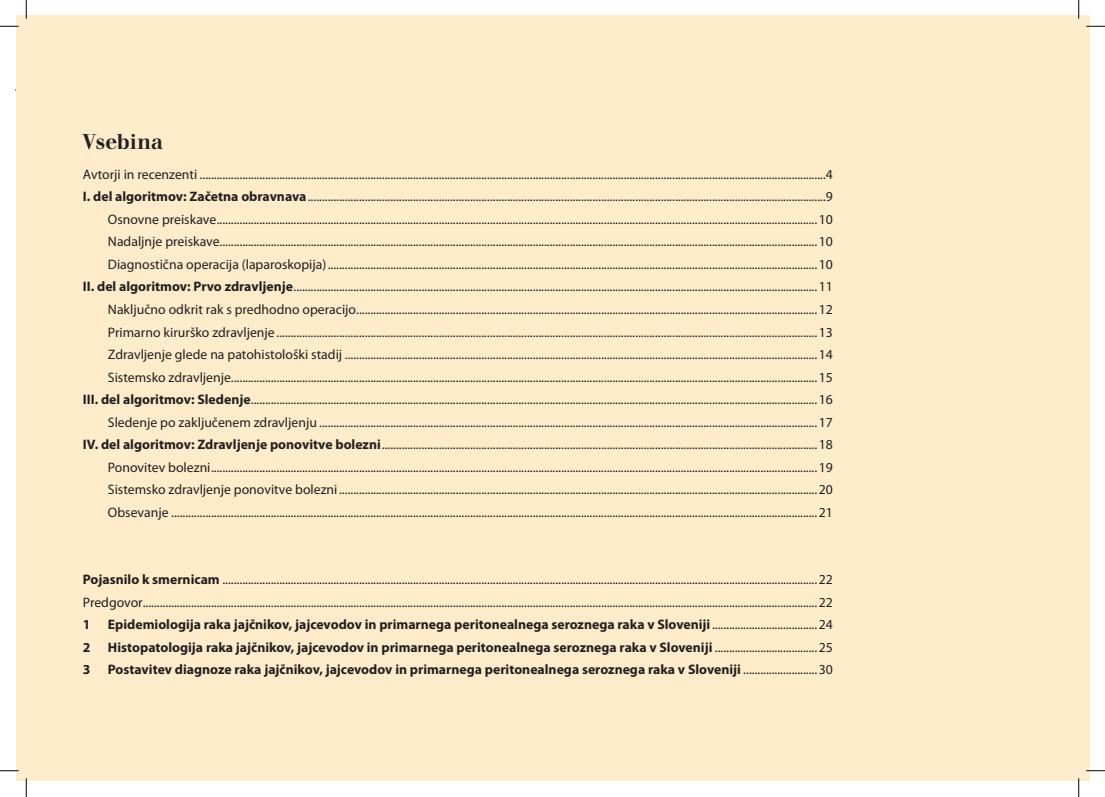
<style>
.page{position:relative;width:1105px;height:797px;background:#fff}
.page>*{position:absolute;margin:0;border:0;box-sizing:border-box;transform-origin:0 0}
.t1{font:500 22.5px "Walbaum Buc TEE";color:#231f20}
.t2{font:13.75px/22.5px "Myriad Pro";color:#231f20;text-align:right}
.t3{font:700 13.75px "Myriad Pro";color:#231f20}
.s1{font-weight:700}
.s2{font-weight:400}
</style>
<div class="page">
<div style="left:16px;top:16px;width:1073px;height:765px;background:#feeccb"></div>
<svg style="left:0;top:25px;width:19px;height:2px"></svg>
<svg style="left:1086px;top:25px;width:19px;height:2px"></svg>
<svg style="left:0;top:770px;width:19px;height:1px"></svg>
<svg style="left:1086px;top:770px;width:19px;height:1px"></svg>
<svg style="left:25px;top:0;width:2px;height:19px"></svg>
<svg style="left:25px;top:778px;width:2px;height:19px"></svg>
<svg style="left:1078px;top:0;width:1px;height:19px"></svg>
<svg style="left:1078px;top:778px;width:1px;height:19px"></svg>
<h1 class="t1" style="left:83px;top:130px;width:82px">Vsebina</h1>
<p class="t2" style="left:83px;top:163px;width:751px">Avtorji in recenzenti ............................................................................................................................................................................................................................4<br><span class="s1">I. del algoritmov: Začetna obravnava</span>......................................................................................................................................................................................9<br>Osnovne preiskave...................................................................................................................................................................................................................10<br>Nadaljnje preiskave..................................................................................................................................................................................................................10<br>Diagnostična operacija (laparoskopija)............................................................................................................................................................................10<br><span class="s1">II. del algoritmov: Prvo zdravljenje</span>........................................................................................................................................................................................11<br>Naključno odkrit rak s predhodno operacijo..................................................................................................................................................................12<br>Primarno kirurško zdravljenje..............................................................................................................................................................................................13<br>Zdravljenje glede na patohistološki stadij ......................................................................................................................................................................14<br>Sistemsko zdravljenje..............................................................................................................................................................................................................15<br><span class="s1">III. del algoritmov: Sledenje</span>.......................................................................................................................................................................................................16<br>Sledenje po zaključenem zdravljenju ...............................................................................................................................................................................17<br><span class="s1">IV. del algoritmov: Zdravljenje ponovitve bolezni</span>.........................................................................................................................................................18<br>Ponovitev bolezni.....................................................................................................................................................................................................................19<br>Sistemsko zdravljenje ponovitve bolezni ........................................................................................................................................................................20<br>Obsevanje ...................................................................................................................................................................................................................................21</p>
<p class="t2" style="left:83px;top:568px;width:751px;text-align:left"><span class="s1">Pojasnilo k smernicam</span> .................................................................................................................................................................................................................22<br>Predgovor.............................................................................................................................................................................................................................................22</p>
<p class="t3" style="left:83px;top:615px;width:9px">1</p>
<p class="t3" style="left:108px;top:615px;width:726px">Epidemiologija raka jajčnikov, jajcevodov in primarnega peritonealnega seroznega raka v Sloveniji<span class="s2">.....................................24</span></p>
<p class="t3" style="left:83px;top:638px;width:9px">2</p>
<p class="t3" style="left:108px;top:638px;width:726px">Histopatologija raka jajčnikov, jajcevodov in primarnega peritonealnega seroznega raka v Sloveniji <span class="s2">....................................25</span></p>
<p class="t3" style="left:83px;top:660px;width:9px">3</p>
<p class="t3" style="left:108px;top:660px;width:726px">Postavitev diagnoze raka jajčnikov, jajcevodov in primarnega peritonealnega seroznega raka v Sloveniji <span class="s2">..........................30</span></p>
</div>
